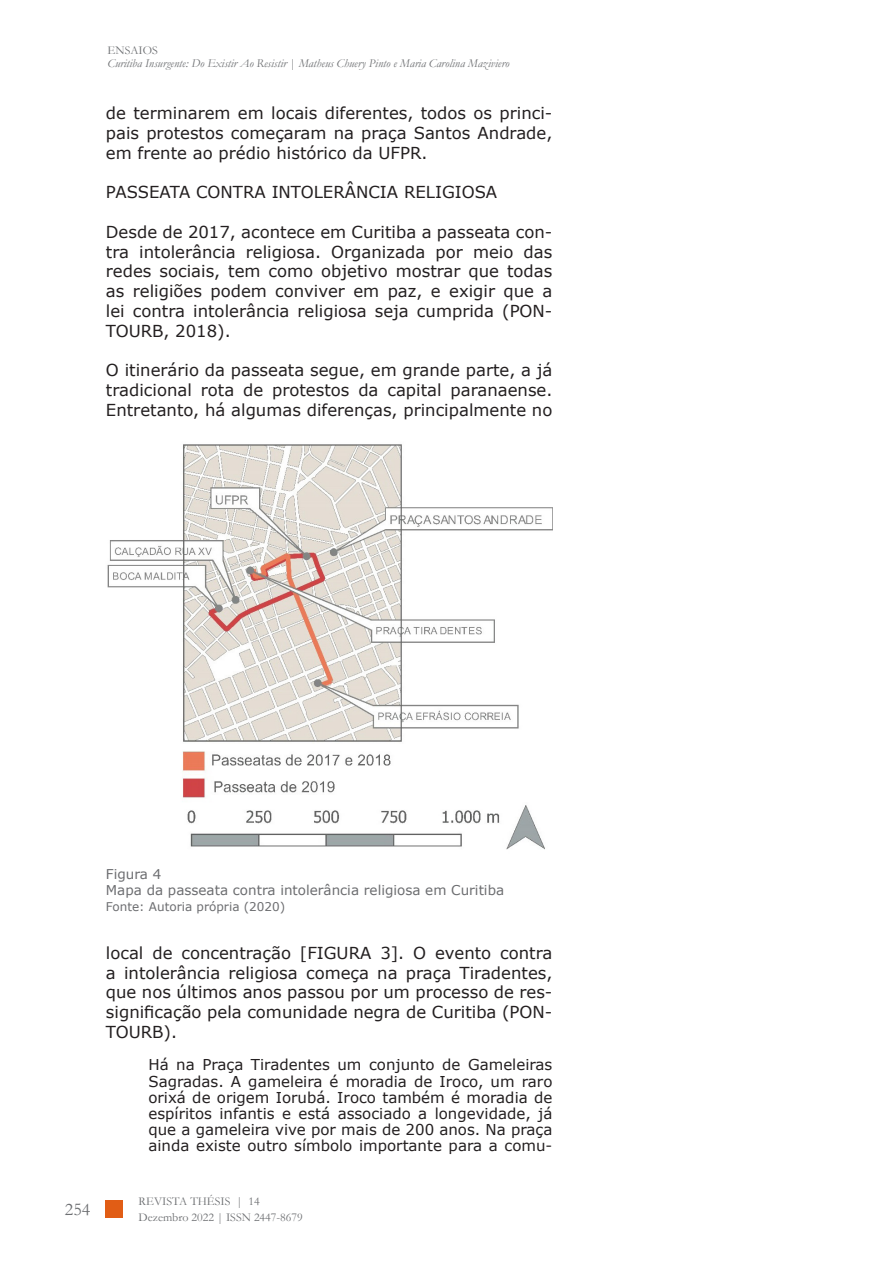
<style>
.page{position:relative;width:893px;height:1263px;background:#fff}
.page>*{position:absolute;margin:0;border:0;box-sizing:border-box;transform-origin:0 0}
.t1{font:18px "Garamond";color:#6d6f72}
.Artigos_-_Texto{font:16.5px/19.8px "Verdana";color:#231f20;text-align:justify}
.Artigos_-_Citações{font:15px/16.2px "Verdana";color:#231f20;text-align:justify}
.Legendas_-_Título{font:13.5px "Verdana";color:#6c6d70}
.t2{font:italic 12px/12.8px "Garamond";color:#6d6f72}
.t3{font:12px/16.2px "Garamond";color:#6d6f72}
.Legendas_-_Título-2{font:12px "Verdana";color:#6c6d70}
.s1{font-style:normal}
</style>
<div class="page">
<div style="left:106px;top:1201px;width:17px;height:17px;background:#e15d15"></div>
<img style="left:107px;top:444px;width:445px;height:406px">
<p class="t2" style="left:108px;top:44px;width:403px"><span class="s1">ENSAIOS<br></span>Curitiba Insurgente: Do Existir Ao Resistir <span class="s1">|</span> Matheus Chuery Pinto e Maria Carolina Maziviero</p>
<p class="Artigos_-_Texto" style="left:106px;top:103px;width:448px">de terminarem em locais diferentes, todos os princi&shy;pais protestos começaram na praça Santos Andrade, em frente ao prédio histórico da UFPR.</p>
<p class="Artigos_-_Texto" style="left:106px;top:182px;width:393px">PASSEATA CONTRA INTOLERÂNCIA RELIGIOSA</p>
<p class="Artigos_-_Texto" style="left:106px;top:222px;width:448px">Desde de 2017, acontece em Curitiba a passeata con&shy;tra intolerância religiosa. Organizada por meio das redes sociais, tem como objetivo mostrar que todas as religiões podem conviver em paz, e exigir que a lei contra intolerância religiosa seja cumprida (PON-TOURB, 2018).</p>
<p class="Artigos_-_Texto" style="left:106px;top:360px;width:448px">O itinerário da passeata segue, em grande parte, a já tradicional rota de protestos da capital paranaense.<br>Entretanto, há algumas diferenças, principalmente no</p>
<p class="Legendas_-_Título" style="left:106px;top:865px;width:57px">Figura 4</p>
<p class="Legendas_-_Título" style="left:106px;top:881px;width:400px">Mapa da passeata contra intolerância religiosa em Curitiba</p>
<p class="Legendas_-_Título-2" style="left:106px;top:899px;width:181px">Fonte: Autoria própria (2020)</p>
<p class="Artigos_-_Texto" style="left:106px;top:943px;width:448px">local de concentração [FIGURA 3]. O evento contra a intolerância religiosa começa na praça Tiradentes, que nos últimos anos passou por um processo de res&shy;significação pela comunidade negra de Curitiba (PON-TOURB).</p>
<p class="Artigos_-_Citações" style="left:148px;top:1057px;width:405px">Há na Praça Tiradentes um conjunto de Gameleiras Sagradas. A gameleira é moradia de Iroco, um raro orixá de origem Iorubá. Iroco também é moradia de espíritos infantis e está associado a longevidade, já que a gameleira vive por mais de 200 anos. Na praça ainda existe outro símbolo importante para a comu-</p>
<p class="t1" style="left:65px;top:1197px;width:27px">254</p>
<p class="t3" style="left:139px;top:1193px;width:166px">REVISTA THÉSIS | 14<br>Dezembro 2022 | ISSN 2447-8679</p>
</div>
